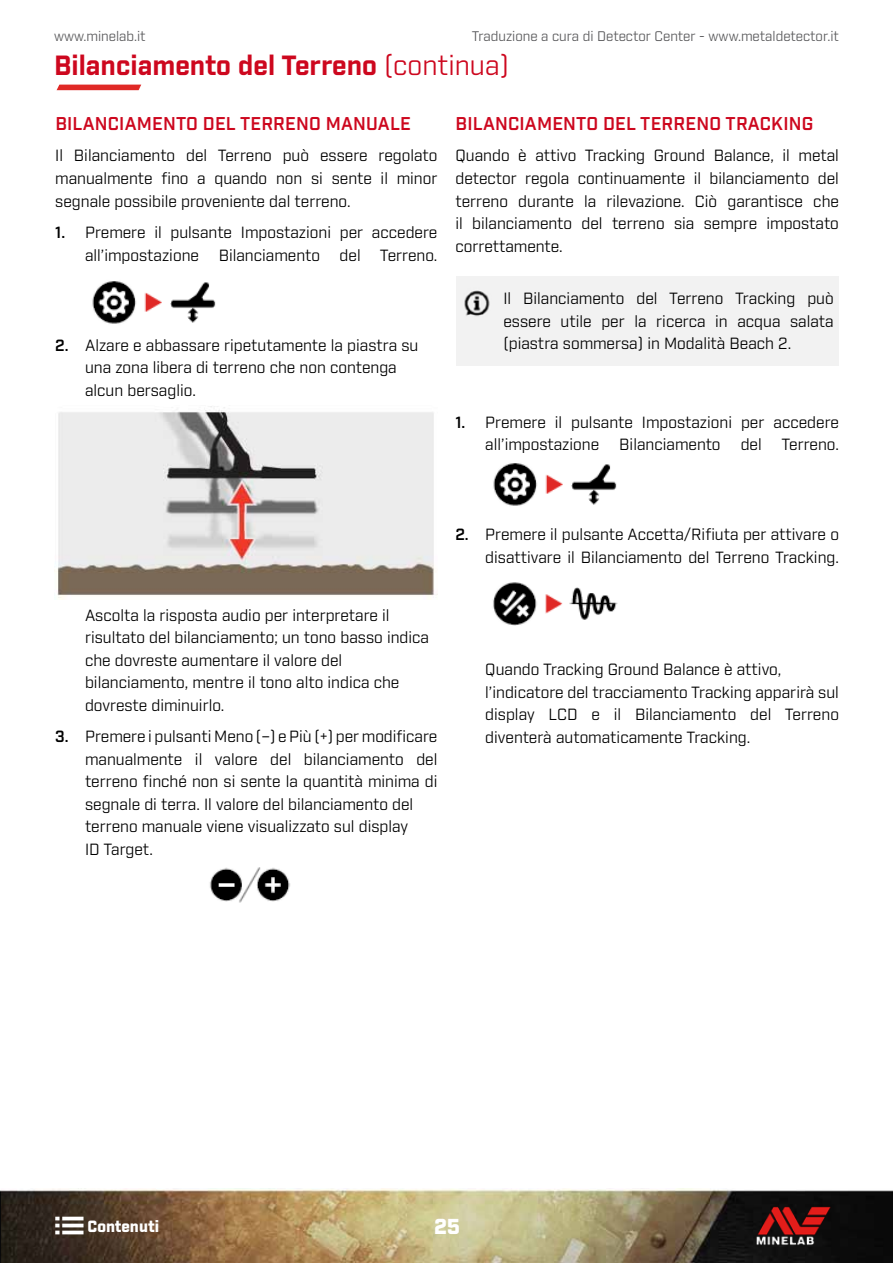
<style>
.page{position:relative;width:893px;height:1263px;background:#fff}
.page>*{position:absolute;margin:0;border:0;box-sizing:border-box;transform-origin:0 0}
.t1{font:700 27px "Industry";color:#cd071e}
.t2{font:900 21px "Industry";color:#fff}
.t3{font:600 18px "Industry";letter-spacing:.01em;color:#cd071e}
.t4{font:15.75px/22.5px "Industry";color:#000}
.t5{font:900 15.75px "Industry";color:#fff}
.t6{font:13.5px "Industry";color:#58585a}
.s1{font-weight:400}
.s2{font-weight:600}
</style>
<div class="page">
<img style="left:0;top:1188px;width:893px;height:75px">
<img style="left:748px;top:1199px;width:91px;height:54px">
<hr style="left:62px;top:1217px;width:22px;height:3px;background:#fff">
<hr style="left:62px;top:1224px;width:22px;height:3px;background:#fff">
<svg style="left:62px;top:1230px;width:22px;height:4px"></svg>
<svg style="left:55px;top:1217px;width:5px;height:17px"></svg>
<img style="left:56px;top:84px;width:86px;height:6px">
<img style="left:92px;top:281px;width:124px;height:43px">
<img style="left:54px;top:406px;width:383px;height:192px">
<img style="left:209px;top:867px;width:81px;height:36px">
<img style="left:493px;top:463px;width:124px;height:43px">
<img style="left:493px;top:582px;width:125px;height:44px">
<div style="left:457px;top:277px;width:382px;height:89px;background:#f2f2f2"></div>
<p class="t6" style="left:54px;top:28px;width:93px">www.minelab.it</p>
<h1 class="t1" style="left:54px;top:49px;width:457px">Bilanciamento del Terreno <span class="s1">(continua)</span></h1>
<p class="t3" style="left:55px;top:113px;width:357px">BILANCIAMENTO DEL TERRENO MANUALE</p>
<p class="t4" style="left:55px;top:145px;width:384px;text-align:justify">Il Bilanciamento del Terreno può essere regolato manualmente fino a quando non si sente il minor segnale possibile proveniente dal terreno.</p>
<p class="t4" style="left:55px;top:221px;width:384px;text-align:right"><span class="s2">1.</span> Premere il pulsante Impostazioni per accedere all’impostazione Bilanciamento del Terreno.</p>
<p class="t6" style="left:472px;top:28px;width:369px">Traduzione a cura di Detector Center - www.metaldetector.it</p>
<p class="t3" style="left:456px;top:113px;width:359px">BILANCIAMENTO DEL TERRENO TRACKING</p>
<p class="t4" style="left:455px;top:145px;width:385px;text-align:justify">Quando è attivo Tracking Ground Balance, il metal detector regola continuamente il bilanciamento del terreno durante la rilevazione. Ciò garantisce che il bilanciamento del terreno sia sempre impostato correttamente.</p>
<p class="t4" style="left:85px;top:334px;width:335px;text-indent:-30px"><span class="s2">2.</span> Alzare e abbassare ripetutamente la piastra su una zona libera di terreno che non contenga alcun bersaglio.</p>
<p class="t4" style="left:503px;top:288px;width:332px;text-align:justify">Il Bilanciamento del Terreno Tracking può essere utile per la ricerca in acqua salata (piastra sommersa) in Modalità Beach 2.</p>
<p class="t4" style="left:485px;top:411px;width:355px;text-indent:-30px"><span class="s2">1.</span> Premere il pulsante Impostazioni per accedere all’impostazione</p>
<p class="t4" style="left:619px;top:434px;width:103px">Bilanciamento</p>
<p class="t4" style="left:741px;top:434px;width:23px">del</p>
<p class="t4" style="left:781px;top:434px;width:59px">Terreno.</p>
<p class="t4" style="left:85px;top:604px;width:346px">Ascolta la risposta audio per interpretare il risultato del bilanciamento; un tono basso indica che dovreste aumentare il valore del bilanciamento, mentre il tono alto indica che dovreste diminuirlo.</p>
<p class="t4" style="left:85px;top:726px;width:354px;text-indent:-30px"><span class="s2">3.</span> Premere i pulsanti Meno (–) e Più (+) per modificare manualmente il valore del bilanciamento del terreno finché non si sente la quantità minima di segnale di terra. Il valore del bilanciamento del terreno manuale viene visualizzato sul display<br>ID Target.</p>
<p class="t4" style="left:455px;top:524px;width:385px;text-align:right"><span class="s2">2.</span> Premere il pulsante Accetta/Rifiuta per attivare o disattivare il Bilanciamento del Terreno Tracking.</p>
<p class="t4" style="left:485px;top:659px;width:355px">Quando Tracking Ground Balance è attivo, l’indicatore del tracciamento Tracking apparirà sul display LCD e il Bilanciamento del Terreno diventerà automaticamente Tracking.</p>
<p class="t5" style="left:88px;top:1217px;width:73px">Contenuti</p>
<h2 class="t2" style="left:434px;top:1214px;width:28px">25</h2>
</div>
